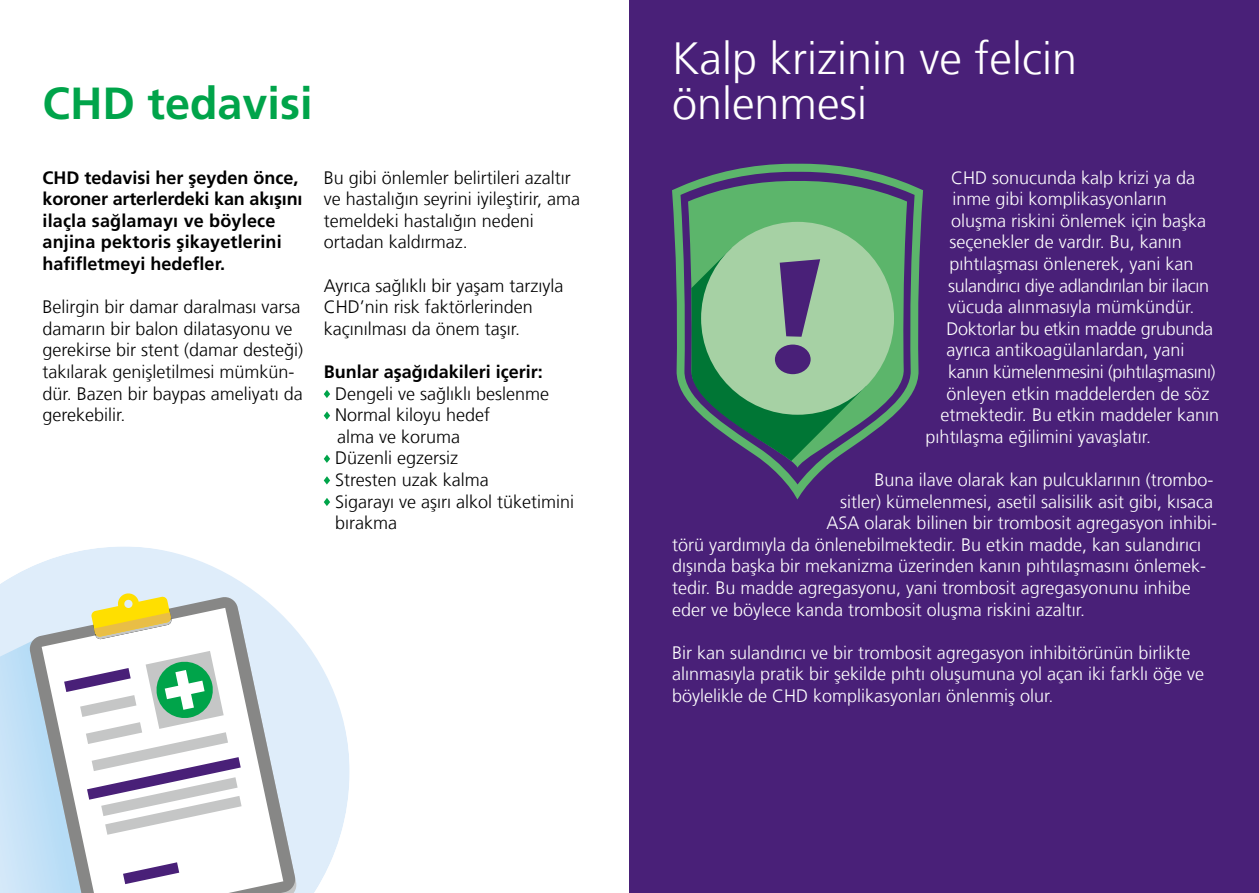
<style>
.page{position:relative;width:1259px;height:893px;background:#fff}
.page>*{position:absolute;margin:0;border:0;box-sizing:border-box;transform-origin:0 0}
.t1{font:300 45px/45px "Frutiger LT Com";color:#fff}
.t2{font:700 45px "Frutiger LT Com";color:#00a44a}
.t3{font:300 18px/21.6px "Frutiger LT Com";color:#fff}
.t4{font:300 18px/21.6px "Frutiger LT Com";color:#000}
.t5{font:700 18px/21.6px "Frutiger LT Com";color:#000}
.t6{font:300 18px "Frutiger LT Com";letter-spacing:-.02em;color:#fff}
</style>
<div class="page">
<div style="left:629px;top:0;width:630px;height:893px;background:#492078"></div>
<svg style="left:672px;top:164px;width:251px;height:335px"></svg>
<svg style="left:690px;top:248px;width:176px;height:213px"></svg>
<svg style="left:324px;top:390px;width:6px;height:8px"></svg>
<svg style="left:324px;top:411px;width:6px;height:9px"></svg>
<svg style="left:324px;top:455px;width:6px;height:8px"></svg>
<svg style="left:324px;top:476px;width:6px;height:8px"></svg>
<svg style="left:324px;top:498px;width:6px;height:8px"></svg>
<svg style="left:0;top:546px;width:350px;height:347px;fill:#dfedfa"></svg>
<svg style="left:0;top:639px;width:29px;height:254px;background:#c7e2f7"></svg>
<svg style="left:29px;top:596px;width:267px;height:297px;background:#c9dae8"></svg>
<svg style="left:42px;top:608px;width:241px;height:285px"></svg>
<svg style="left:123px;top:862px;width:56px;height:22px"></svg>
<svg style="left:91px;top:592px;width:81px;height:48px"></svg>
<svg style="left:64px;top:651px;width:178px;height:184px"></svg>
<h1 class="t2" style="left:43px;top:77px;width:272px">CHD tedavisi</h1>
<p class="t5" style="left:43px;top:167px;width:261px">CHD tedavisi her şeyden önce, koroner arterlerdeki kan akışını ilaçla sağlamayı ve böylece anjina pektoris şikayetlerini hafifletmeyi hedefler.</p>
<p class="t4" style="left:43px;top:296px;width:262px">Belirgin bir damar daralması varsa damarın bir balon dilatasyonu ve gerekirse bir stent (damar desteği) takılarak genişletilmesi mümkün&shy;dür. Bazen bir baypas ameliyatı da gerekebilir.</p>
<p class="t4" style="left:324px;top:167px;width:258px">Bu gibi önlemler belirtileri azaltır ve hastalığın seyrini iyileştirir, ama temeldeki hastalığın nedeni ortadan kaldırmaz.</p>
<p class="t4" style="left:324px;top:275px;width:241px">Ayrıca sağlıklı bir yaşam tarzıyla<br>CHD’nin risk faktörlerinden kaçınılması da önem taşır.</p>
<p class="t5" style="left:324px;top:361px;width:221px">Bunlar aşağıdakileri içerir:</p>
<p class="t4" style="left:335px;top:383px;width:240px">Dengeli ve sağlıklı beslenme<br>Normal kiloyu hedef<br>alma ve koruma<br>Düzenli egzersiz<br>Stresten uzak kalma<br>Sigarayı ve aşırı alkol tüketimini bırakma</p>
<h1 class="t1" style="left:672px;top:36px;width:406px">Kalp krizinin ve felcin önlenmesi</h1>
<p class="t3" style="left:951px;top:167px;width:246px">CHD sonucunda kalp krizi ya da</p>
<p class="t3" style="left:952px;top:188px;width:216px">inme gibi komplikasyonların</p>
<p class="t3" style="left:951px;top:210px;width:257px">oluşma riskini önlemek için başka</p>
<p class="t3" style="left:949px;top:232px;width:234px">seçenekler de vardır. Bu, kanın</p>
<p class="t3" style="left:949px;top:253px;width:245px">pıhtılaşması önlenerek, yani kan</p>
<p class="t6" style="left:948px;top:275px;width:262px">sulandırıcı diye adlandırılan bir ilacın</p>
<p class="t3" style="left:948px;top:296px;width:248px">vücuda alınmasıyla mümkündür.</p>
<p class="t6" style="left:946px;top:318px;width:268px">Doktorlar bu etkin madde grubunda</p>
<p class="t3" style="left:946px;top:340px;width:239px">ayrıca antikoagülanlardan, yani</p>
<p class="t6" style="left:948px;top:361px;width:269px">kanın kümelenmesini (pıhtılaşmasını)</p>
<p class="t3" style="left:946px;top:383px;width:264px">önleyen etkin maddelerden de söz</p>
<p class="t3" style="left:940px;top:404px;width:280px">etmektedir. Bu etkin maddeler kanın</p>
<p class="t3" style="left:925px;top:426px;width:227px">pıhtılaşma eğilimini yavaşlatır.</p>
<p class="t3" style="left:874px;top:469px;width:340px">Buna ilave olarak kan pulcuklarının (trombo-</p>
<p class="t3" style="left:840px;top:491px;width:374px">sitler) kümelenmesi, asetil salisilik asit gibi, kısaca</p>
<p class="t3" style="left:826px;top:512px;width:392px">ASA olarak bilinen bir trombosit agregasyon inhibi-</p>
<p class="t3" style="left:672px;top:534px;width:531px">törü yardımıyla da önlenebilmektedir. Bu etkin madde, kan sulandırıcı</p>
<p class="t3" style="left:672px;top:556px;width:536px">dışında başka bir mekanizma üzerinden kanın pıhtılaşmasını önlemek-</p>
<p class="t3" style="left:672px;top:577px;width:520px">tedir. Bu madde agregasyonu, yani trombosit agregasyonunu inhibe</p>
<p class="t3" style="left:672px;top:599px;width:415px">eder ve böylece kanda trombosit oluşma riskini azaltır.</p>
<p class="t3" style="left:672px;top:642px;width:534px">Bir kan sulandırıcı ve bir trombosit agregasyon inhibitörünün birlikte alınmasıyla pratik bir şekilde pıhtı oluşumuna yol açan iki farklı öğe ve böylelikle de CHD komplikasyonları önlenmiş olur.</p>
</div>
